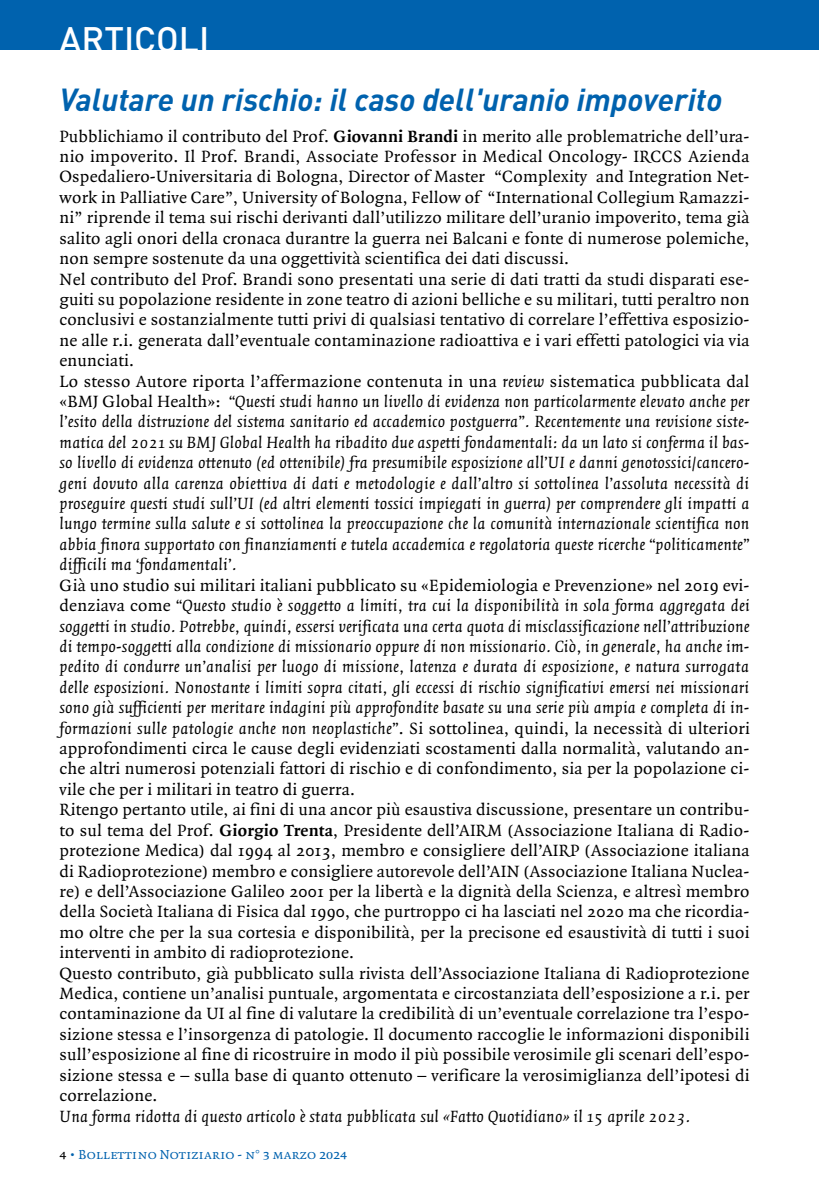
<style>
.page{position:relative;width:819px;height:1191px;background:#fff}
.page>*{position:absolute;margin:0;border:0;box-sizing:border-box;transform-origin:0 0}
.t1{font:500 35px "DIN";color:#fff}
.t2{font:italic 700 31.5px "DIN";color:#0062ae}
.t3{font:17.5px/20.5px "Quadraat";letter-spacing:.01em;color:#000}
.t4{font:italic 17.5px "Quadraat";letter-spacing:.01em;color:#000}
.t5{font:14px "Quadraat Small Caps";color:#0062ae}
.s1{font-weight:700}
.s2{font-style:italic}
.s3{color:#000}
</style>
<div class="page">
<div style="left:0;top:0;width:819px;height:50px;background:#0062ae"></div>
<h1 class="t1" style="left:60px;top:17px;width:151px">ARTICOLI</h1>
<h2 class="t2" style="left:60px;top:79px;width:664px">Valutare un rischio: il caso dell'uranio impoverito</h2>
<p class="t3" style="left:60px;top:126px;width:691px">Pubblichiamo il contributo del Prof. <span class="s1">Giovanni Brandi</span> in merito alle problematriche dell’ura&shy;nio impoverito. Il Prof. Brandi, Associate Professor in Medical Oncology- IRCCS Azienda Ospedaliero-Universitaria di Bologna, Director of Master “Complexity and Integration Net&shy;work in Palliative Care”, University of Bologna, Fellow of “International Collegium Ramazzi&shy;ni” riprende il tema sui rischi derivanti dall’utilizzo militare dell’uranio impoverito, tema già salito agli onori della cronaca durantre la guerra nei Balcani e fonte di numerose polemiche, non sempre sostenute da una oggettività scientifica dei dati discussi.<br>Nel contributo del Prof. Brandi sono presentati una serie di dati tratti da studi disparati ese&shy;guiti su popolazione residente in zone teatro di azioni belliche e su militari, tutti peraltro non conclusivi e sostanzialmente tutti privi di qualsiasi tentativo di correlare l’effettiva esposizio&shy;ne alle r.i. generata dall’eventuale contaminazione radioattiva e i vari effetti patologici via via enunciati.<br>Lo stesso Autore riporta l’affermazione contenuta in una <span class="s2">review</span> sistematica pubblicata dal «BMJ Global Health»: <span class="s2">“Questi studi hanno un livello di evidenza non particolarmente elevato anche per l’esito della distruzione del sistema sanitario ed accademico postguerra”. Recentemente una revisione siste&shy;matica del 2021 su BMJ Global Health ha ribadito due aspetti fondamentali: da un lato si conferma il bas&shy;so livello di evidenza ottenuto (ed ottenibile) fra presumibile esposizione all’UI e danni genotossici/cancero&shy;geni dovuto alla carenza obiettiva di dati e metodologie e dall’altro si sottolinea l’assoluta necessità di proseguire questi studi sull’UI (ed altri elementi tossici impiegati in guerra) per comprendere gli impatti a lungo termine sulla salute e si sottolinea la preoccupazione che la comunità internazionale scientifica non abbia finora supportato con finanziamenti e tutela accademica e regolatoria queste ricerche “politicamente” difficili ma ‘fondamentali’.</span></p>
<p class="t3" style="left:60px;top:575px;width:691px">Già uno studio sui militari italiani pubblicato su «Epidemiologia e Prevenzione» nel 2019 evi&shy;denziava come <span class="s2">“Questo studio è soggetto a limiti, tra cui la disponibilità in sola forma aggregata dei soggetti in studio. Potrebbe, quindi, essersi verificata una certa quota di misclassificazione nell’attribuzione di tempo-soggetti alla condizione di missionario oppure di non missionario. Ciò, in generale, ha anche im&shy;pedito di condurre un’analisi per luogo di missione, latenza e durata di esposizione, e natura surrogata delle esposizioni. Nonostante i limiti sopra citati, gli eccessi di rischio significativi emersi nei missionari sono già sufficienti per meritare indagini più approfondite basate su una serie più ampia e completa di in&shy;formazioni sulle patologie anche non neoplastiche”</span>. Si sottolinea, quindi, la necessità di ulteriori approfondimenti circa le cause degli evidenziati scostamenti dalla normalità, valutando an&shy;che altri numerosi potenziali fattori di rischio e di confondimento, sia per la popolazione ci&shy;vile che per i militari in teatro di guerra.<br>Ritengo pertanto utile, ai fini di una ancor più esaustiva discussione, presentare un contribu&shy;to sul tema del Prof. <span class="s1">Giorgio Trenta</span>, Presidente dell’AIRM (Associazione Italiana di Radio&shy;protezione Medica) dal 1994 al 2013, membro e consigliere dell’AIRP (Associazione italiana di Radioprotezione) membro e consigliere autorevole dell’AIN (Associazione Italiana Nuclea&shy;re) e dell’Associazione Galileo 2001 per la libertà e la dignità della Scienza, e altresì membro della Società Italiana di Fisica dal 1990, che purtroppo ci ha lasciati nel 2020 ma che ricordia&shy;mo oltre che per la sua cortesia e disponibilità, per la precisone ed esaustività di tutti i suoi interventi in ambito di radioprotezione.<br>Questo contributo, già pubblicato sulla rivista dell’Associazione Italiana di Radioprotezione Medica, contiene un’analisi puntuale, argomentata e circostanziata dell’esposizione a r.i. per contaminazione da UI al fine di valutare la credibilità di un’eventuale correlazione tra l’espo&shy;sizione stessa e l’insorgenza di patologie. Il documento raccoglie le informazioni disponibili sull’esposizione al fine di ricostruire in modo il più possibile verosimile gli scenari dell’espo&shy;sizione stessa e – sulla base di quanto ottenuto – verificare la verosimiglianza dell’ipotesi di correlazione.</p>
<p class="t4" style="left:60px;top:1106px;width:632px">Una forma ridotta di questo articolo è stata pubblicata sul «Fatto Quotidiano» il 15 aprile 2023.</p>
<p class="t5" style="left:60px;top:1147px;width:289px"><span class="s3">4</span> • Bollettino Notiziario - n° 3 marzo 2024</p>
</div>
